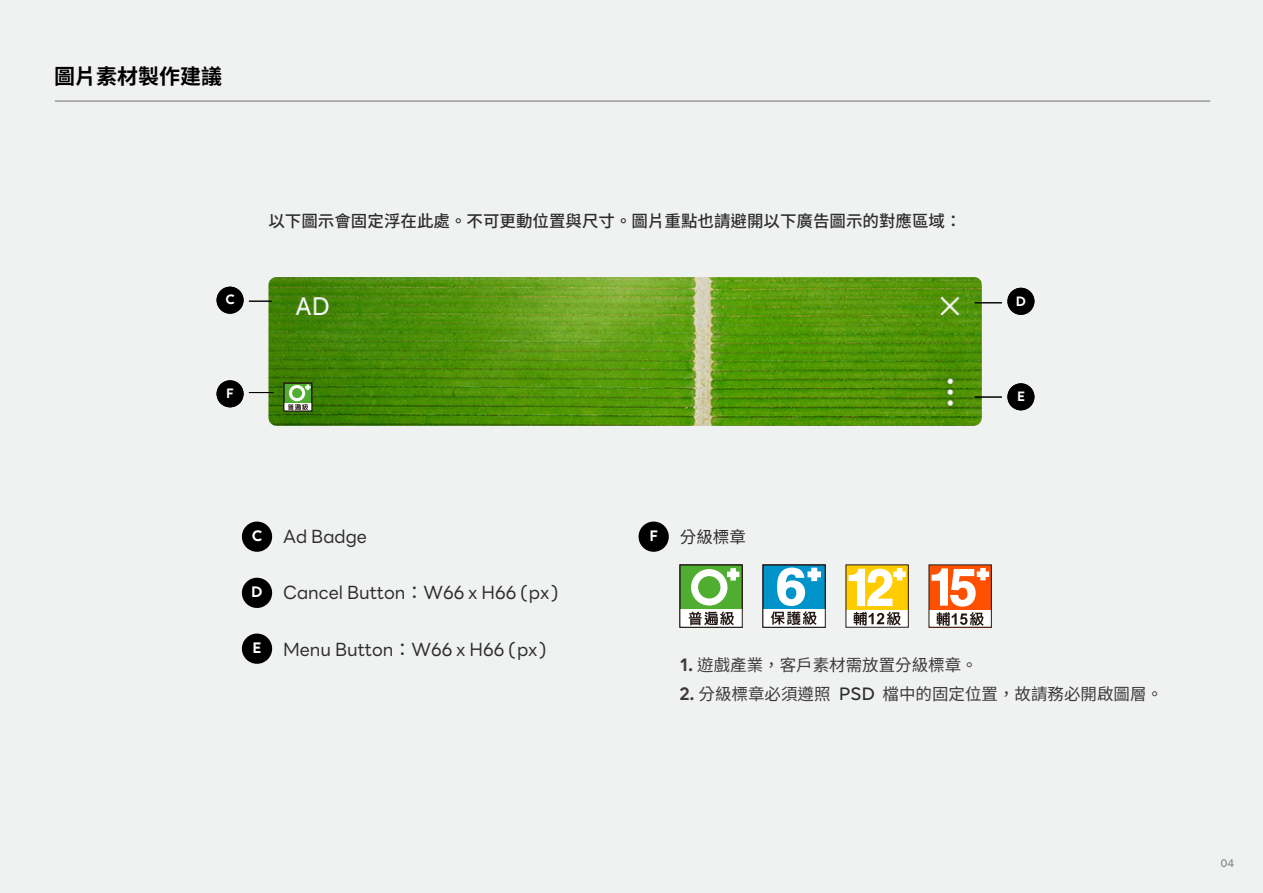
<style>
.page{position:relative;width:1263px;height:893px;background:#f0f1f1}
.page>*{position:absolute;margin:0;border:0;box-sizing:border-box;transform-origin:0 0}
.t1{font:700 21px "Noto Sans CJ Ktc";color:#000}
.t2{font:18px "LINE Seed";color:#2d2d2d}
.t3{font:16.5px "Noto Sans CJ Ktc";color:#3e3a39}
.t4{font:500 16.5px "Noto Sans CJ Ktc";color:#2d2d2d}
.t5{font:600 16.5px "Volte";color:#fff}
.t6{font:16.5px "Noto Sans CJ Ktc";color:#2d2d2d}
.t7{font:600 14.7px "Volte";color:#fff}
.t8{font:500 12px "Volte";color:#828282}
.s1{font-family:"Noto Sans CJ Ktc"}
.s2{font-family:"Volte";font-weight:600;font-size:19.5px}
.s3{font-family:"Volte";font-weight:500;font-size:19.5px;color:#2d2d2d}
</style>
<div class="page">
<img style="left:268px;top:277px;width:714px;height:149px">
<div style="left:284px;top:383px;width:28px;height:28px;background:#4fad2f"></div>
<div style="left:284px;top:403px;width:28px;height:8px;background:#fff"></div>
<div style="left:284px;top:383px;width:28px;height:28px;border:1px solid #231815"></div>
<svg style="left:288px;top:385px;width:22px;height:25px"></svg>
<div style="left:242px;top:522px;width:30px;height:30px;background:#000;border-radius:50%"></div>
<div style="left:242px;top:578px;width:30px;height:30px;background:#000;border-radius:50%"></div>
<div style="left:242px;top:634px;width:30px;height:30px;background:#000;border-radius:50%"></div>
<div style="left:638px;top:522px;width:31px;height:30px;background:#000;border-radius:50%"></div>
<div style="left:680px;top:565px;width:62px;height:62px;background:#4fad2f"></div>
<div style="left:680px;top:609px;width:62px;height:18px;background:#fff"></div>
<div style="left:680px;top:565px;width:62px;height:62px;border:1px solid #231815"></div>
<svg style="left:689px;top:568px;width:50px;height:57px"></svg>
<div style="left:763px;top:565px;width:62px;height:62px;background:#0094ca"></div>
<div style="left:763px;top:609px;width:62px;height:18px;background:#fff"></div>
<svg style="left:771px;top:568px;width:50px;height:57px"></svg>
<svg style="left:931px;top:568px;width:58px;height:58px"></svg>
<div style="left:846px;top:565px;width:62px;height:62px;background:#fc0"></div>
<div style="left:846px;top:610px;width:62px;height:17px;background:#fff"></div>
<svg style="left:848px;top:568px;width:58px;height:38px"></svg>
<svg style="left:854px;top:612px;width:47px;height:13px"></svg>
<div style="left:217px;top:287px;width:27px;height:27px;background:#000;border-radius:50%"></div>
<div style="left:1007px;top:288px;width:27px;height:27px;background:#000;border-radius:50%"></div>
<div style="left:1007px;top:383px;width:27px;height:27px;background:#000;border-radius:50%"></div>
<svg style="left:249px;top:301px;width:23px;height:1px"></svg>
<svg style="left:975px;top:302px;width:27px;height:1px"></svg>
<svg style="left:975px;top:397px;width:27px;height:1px"></svg>
<div style="left:217px;top:380px;width:27px;height:27px;background:#000;border-radius:50%"></div>
<svg style="left:249px;top:392px;width:24px;height:1px"></svg>
<hr style="left:55px;top:101px;width:1155px;height:1px;background:#727171">
<p class="t1" style="left:54px;top:64px;width:169px">圖片素材製作建議</p>
<p class="t4" style="left:268px;top:211px;width:694px">以下圖示會固定浮在此處。不可更動位置與尺寸。圖片重點也請避開以下廣告圖示的對應區域：</p>
<p class="t7" style="left:225px;top:291px;width:11px">C</p>
<p class="t7" style="left:1017px;top:292px;width:9px">E</p>
<p class="t7" style="left:1016px;top:292px;width:12px">D</p>
<p class="t7" style="left:227px;top:385px;width:8px">J</p>
<p class="t7" style="left:1017px;top:388px;width:9px">F</p>
<p class="t7" style="left:226px;top:385px;width:9px">F</p>
<p class="t7" style="left:1017px;top:388px;width:9px">E</p>
<p class="t5" style="left:252px;top:526px;width:12px">C</p>
<p class="t6" style="left:680px;top:527px;width:67px">分級標章</p>
<p class="t2" style="left:283px;top:529px;width:85px">Ad Badge</p>
<p class="t2" style="left:283px;top:584px;width:276px">Cancel Button<span class="s1">：</span>W66 x H66 (px)</p>
<p class="t2" style="left:283px;top:641px;width:264px">Menu Button<span class="s1">：</span>W66 x H66 (px)</p>
<p class="t5" style="left:649px;top:526px;width:10px">F</p>
<p class="t5" style="left:251px;top:582px;width:13px">D</p>
<p class="t5" style="left:253px;top:638px;width:10px">E</p>
<p class="t3" style="left:680px;top:655px;width:299px"><span class="s2">1.</span> 遊戲產業，客戶素材需放置分級標章。</p>
<p class="t3" style="left:680px;top:685px;width:485px"><span class="s2">2.</span> 分級標章必須遵照 <span class="s3">PSD</span> 檔中的固定位置，故請務必開啟圖層。</p>
<p class="t8" style="left:1220px;top:856px;width:15px">04</p>
</div>
